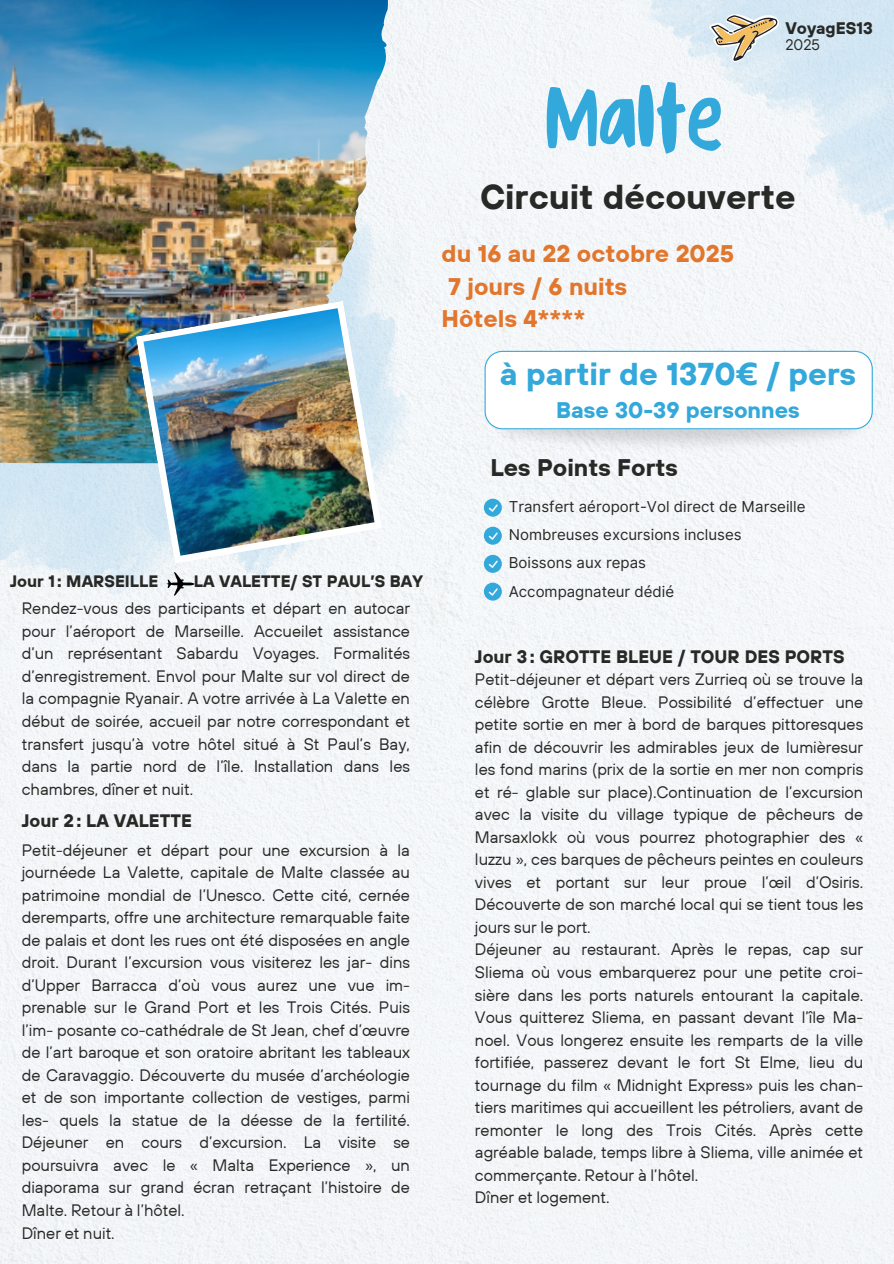
<style>
.page{position:relative;width:894px;height:1264px;background:#fff}
.page>*{position:absolute;margin:0;border:0;box-sizing:border-box;transform-origin:0 0}
.t1{font:96px "Kandy Yum";color:#32a8db}
.t2{font:700 34.5px "TT Hoves";color:#272926}
.t3{font:700 31.5px "TT Hoves";color:#32a8db}
.t4{font:700 24px/32.7px "TT Hoves";color:#e2762c}
.t5{font:700 24px "TT Hoves";color:#272926}
.t6{font:700 22.5px "TT Hoves";color:#32a8db}
.t7{font:700 18px "TT Hoves";color:#272926}
.t8{font:700 16.65px "TT Hoves";color:#272926}
.t9{font:16.5px/22.5px "TT Hoves";color:#272926}
.t10{font:700 16.5px "TT Hoves";color:#272926}
.t11{font:15.15px "TT Hoves";color:#272926}
.t12{font:15px "Inter";color:#272926}
</style>
<div class="page">
<div style="left:0;top:0;width:893px;height:1263px;background:#f3f6f8"></div>
<img style="left:0;top:186px;width:414px;height:414px">
<img style="left:0;top:0;width:388px;height:464px">
<img style="left:487px;top:0;width:406px;height:339px">
<svg style="left:708px;top:13px;width:71px;height:49px;background:#cecbbe"></svg>
<img style="left:484px;top:429px;width:388px;height:24px">
<svg style="left:484px;top:351px;width:388px;height:78px"></svg>
<svg style="left:483px;top:498px;width:18px;height:18px"></svg>
<svg style="left:483px;top:526px;width:18px;height:18px"></svg>
<svg style="left:483px;top:555px;width:18px;height:18px"></svg>
<svg style="left:483px;top:582px;width:18px;height:18px"></svg>
<img style="left:136px;top:301px;width:246px;height:262px">
<img style="left:143px;top:308px;width:231px;height:247px">
<svg style="left:166px;top:572px;width:28px;height:23px"></svg>
<h1 class="t10" style="left:10px;top:571px;width:149px">Jour 1: MARSEILLE</h1>
<h1 class="t10" style="left:194px;top:571px;width:230px">LA VALETTE/ ST PAUL’S BAY</h1>
<h3 class="t9" style="left:22px;top:597px;width:389px;text-align:justify">Rendez-vous des participants et départ en autocar pour l’aéroport de Marseille. Accueilet assistance d’un représentant Sabardu Voyages. Formalités d’enregistrement. Envol pour Malte sur vol direct de la compagnie Ryanair. A votre arrivée à La Valette en début de soirée, accueil par notre correspondant et transfert jusqu’à votre hôtel situé à St Paul’s Bay, dans la partie nord de l’île. Installation dans les chambres, dîner et nuit.</h3>
<p class="t7" style="left:22px;top:808px;width:171px">Jour 2: LA VALETTE</p>
<p class="t9" style="left:22px;top:838px;width:389px">Petit-déjeuner et départ pour une excursion à la journéede La Valette, capitale de Malte classée au patrimoine mondial de l’Unesco. Cette cité, cernée deremparts, offre une architecture remarquable faite de palais et dont les rues ont été disposées en angle droit. Durant l’excursion vous visiterez les jar- dins d’Upper Barracca d’où vous aurez une vue im&shy;prenable sur le Grand Port et les Trois Cités. Puis l’im- posante co-cathédrale de St Jean, chef d’œuvre de l’art baroque et son oratoire abritant les tableaux de Caravaggio. Découverte du musée d’archéologie et de son importante collection de vestiges, parmi les- quels la statue de la déesse de la fertilité.<br>Déjeuner en cours d’excursion. La visite se poursuivra avec le « Malta Experience », un diaporama sur grand écran retraçant l’histoire de Malte. Retour à l’hôtel.<br>Dîner et nuit.</p>
<p class="t1" style="left:545px;top:65px;width:179px">Malte</p>
<p class="t8" style="left:785px;top:18px;width:89px">VoyagES13</p>
<h4 class="t11" style="left:785px;top:35px;width:36px">2025</h4>
<h2 class="t2" style="left:480px;top:174px;width:317px">Circuit découverte</h2>
<p class="t4" style="left:441px;top:237px;width:294px">du 16 au 22 octobre 2025<br>7 jours / 6 nuits<br>Hôtels 4****</p>
<p class="t3" style="left:499px;top:353px;width:357px">à partir de 1370€ / pers</p>
<p class="t6" style="left:556px;top:396px;width:245px">Base 30-39 personnes</p>
<h2 class="t5" style="left:490px;top:452px;width:189px">Les Points Forts</h2>
<p class="t12" style="left:508px;top:497px;width:298px">Transfert aéroport-Vol direct de Marseille</p>
<p class="t12" style="left:508px;top:525px;width:234px">Nombreuses excursions incluses</p>
<p class="t12" style="left:508px;top:553px;width:139px">Boissons aux repas</p>
<h3 class="t12" style="left:508px;top:582px;width:167px">Accompagnateur dédié</h3>
<p class="t7" style="left:475px;top:645px;width:371px">Jour 3: GROTTE BLEUE / TOUR DES PORTS</p>
<p class="t9" style="left:475px;top:668px;width:389px">Petit-déjeuner et départ vers Zurrieq où se trouve la célèbre Grotte Bleue. Possibilité d’effectuer une petite sortie en mer à bord de barques pittoresques afin de découvrir les admirables jeux de lumièresur les fond marins (prix de la sortie en mer non compris et ré- glable sur place).Continuation de l’excursion avec la visite du village typique de pêcheurs de Marsaxlokk où vous pourrez photographier des « luzzu », ces barques de pêcheurs peintes en couleurs vives et portant sur leur proue l’œil d’Osiris.<br>Découverte de son marché local qui se tient tous les jours sur le port.<br>Déjeuner au restaurant. Après le repas, cap sur Sliema où vous embarquerez pour une petite croi&shy;sière dans les ports naturels entourant la capitale.<br>Vous quitterez Sliema, en passant devant l’île Ma&shy;noel. Vous longerez ensuite les remparts de la ville fortifiée, passerez devant le fort St Elme, lieu du tournage du film « Midnight Express» puis les chan&shy;tiers maritimes qui accueillent les pétroliers, avant de remonter le long des Trois Cités. Après cette agréable balade, temps libre à Sliema, ville animée et commerçante. Retour à l’hôtel.<br>Dîner et logement.</p>
</div>
